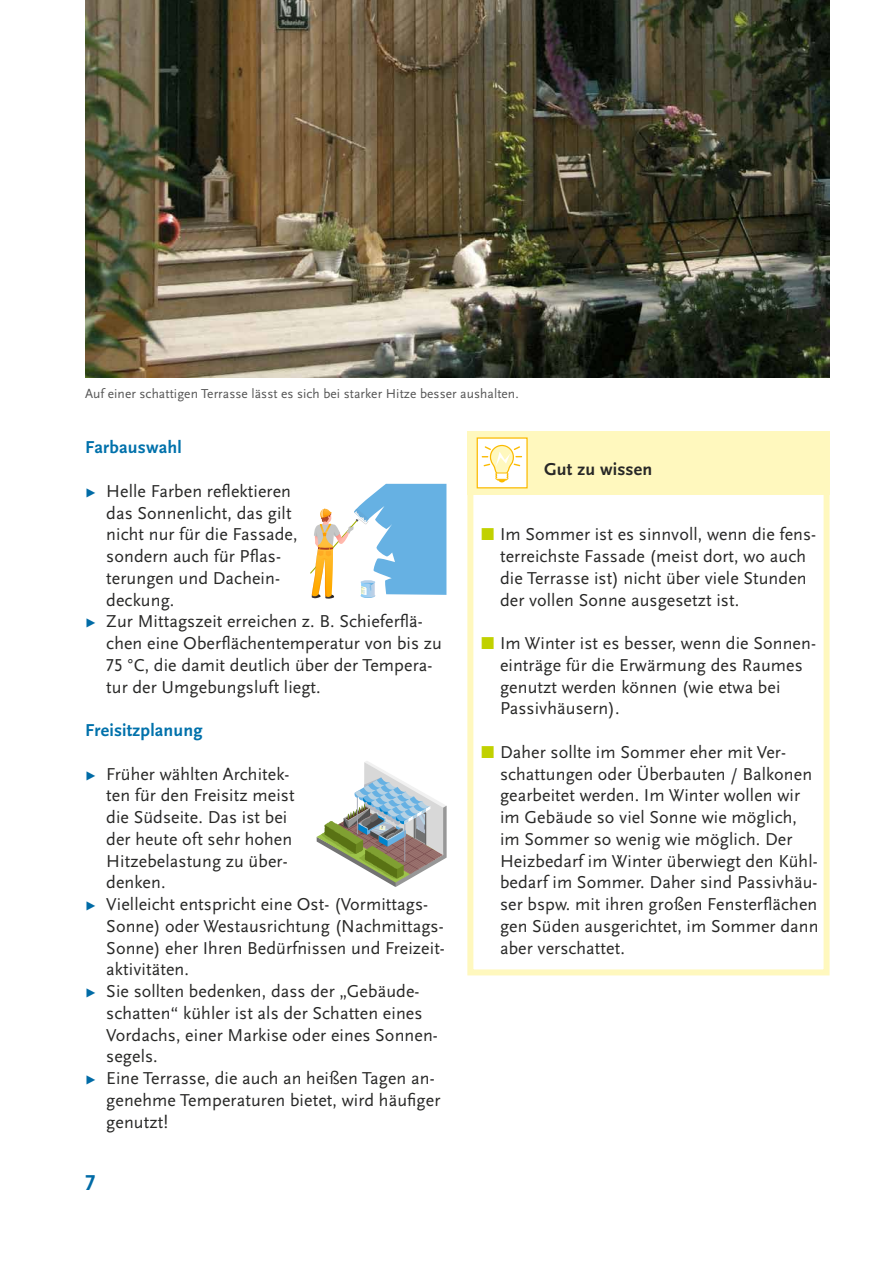
<style>
.page{position:relative;width:893px;height:1263px;background:#fff}
.page>*{position:absolute;margin:0;border:0;box-sizing:border-box;transform-origin:0 0}
.t1{font:700 22.5px "Scala Sans Pro";color:#006ba6}
.t2{font:18px/21.8px "Scala Sans Pro";letter-spacing:.005em;color:#282827}
.t3{font:700 18px "Scala Sans Pro";letter-spacing:.01em;color:#0071ab}
.Text_Tabelle{font:700 18px "Scala Sans Pro";letter-spacing:.01em;color:#282827}
.BU{font:13.5px "Scala Sans Pro";letter-spacing:.005em;color:#565656}
.s1{color:#006ba6}
.s2{color:#c1d100}
</style>
<div class="page">
<div style="left:467px;top:431px;width:363px;height:64px;background:#fff8be"></div>
<div style="left:467px;top:431px;width:363px;height:544px;border:6px solid #fff8be"></div>
<div style="left:477px;top:437px;width:51px;height:51px;background:#fff;border:1px solid #fbba00"></div>
<svg style="left:482px;top:444px;width:40px;height:38px"></svg>
<svg style="left:310px;top:484px;width:136px;height:115px"></svg>
<svg style="left:317px;top:761px;width:130px;height:126px"></svg>
<img style="left:85px;top:0;width:745px;height:377px">
<p class="BU" style="left:85px;top:386px;width:435px">Auf einer schattigen Terrasse lässt es sich bei starker Hitze besser aushalten.</p>
<h3 class="t3" style="left:85px;top:437px;width:98px">Farbauswahl</h3>
<p class="t2" style="left:106px;top:480px;width:193px;text-indent:-21px"><span class="s1">▸</span> Helle Farben reflektieren das Sonnenlicht, das gilt nicht nur für die Fassade, sondern auch für Pflas&shy;terungen und Dachein&shy;deckung.</p>
<p class="t2" style="left:106px;top:611px;width:337px;text-indent:-21px"><span class="s1">▸</span> Zur Mittagszeit erreichen z. B. Schieferflä&shy;chen eine Oberflächentemperatur von bis zu 75 °C, die damit deutlich über der Tempera&shy;tur der Umgebungsluft liegt.</p>
<h3 class="t3" style="left:85px;top:720px;width:119px">Freisitzplanung</h3>
<p class="t2" style="left:106px;top:763px;width:190px;text-indent:-21px"><span class="s1">▸</span> Früher wählten Architek&shy;ten für den Freisitz meist die Südseite. Das ist bei der heute oft sehr hohen<br>Hitzebelastung zu über&shy;denken.</p>
<p class="t2" style="left:106px;top:893px;width:340px;text-indent:-21px"><span class="s1">▸</span> Vielleicht entspricht eine Ost- (Vormittags-Sonne) oder Westausrichtung (Nachmittags-Sonne) eher Ihren Bedürfnissen und Freizeit&shy;aktivitäten.</p>
<p class="t2" style="left:106px;top:980px;width:333px;text-indent:-21px"><span class="s1">▸</span> Sie sollten bedenken, dass der „Gebäude&shy;schatten“ kühler ist als der Schatten eines Vordachs, einer Markise oder eines Sonnen&shy;segels.</p>
<p class="t2" style="left:106px;top:1067px;width:336px;text-indent:-21px"><span class="s1">▸</span> Eine Terrasse, die auch an heißen Tagen an&shy;genehme Temperaturen bietet, wird häufiger genutzt!</p>
<p class="t1" style="left:85px;top:1170px;width:11px">7</p>
<p class="Text_Tabelle" style="left:544px;top:459px;width:110px">Gut zu wissen</p>
<p class="t2" style="left:500px;top:524px;width:318px;text-indent:-21px"><span class="s2">■</span> Im Sommer ist es sinnvoll, wenn die fens&shy;terreichste Fassade (meist dort, wo auch die Terrasse ist) nicht über viele Stunden der vollen Sonne ausgesetzt ist.</p>
<p class="t2" style="left:500px;top:632px;width:317px;text-indent:-21px"><span class="s2">■</span> Im Winter ist es besser, wenn die Sonnen&shy;einträge für die Erwärmung des Raumes genutzt werden können (wie etwa bei Passivhäusern).</p>
<p class="t2" style="left:500px;top:741px;width:320px;text-indent:-21px"><span class="s2">■</span> Daher sollte im Sommer eher mit Ver&shy;schattungen oder Überbauten / Balkonen gearbeitet werden. Im Winter wollen wir im Gebäude so viel Sonne wie möglich, im Sommer so wenig wie möglich. Der Heizbedarf im Winter überwiegt den Kühl&shy;bedarf im Sommer. Daher sind Passivhäu&shy;ser bspw. mit ihren großen Fensterflächen gen Süden ausgerichtet, im Sommer dann aber verschattet.</p>
</div>
